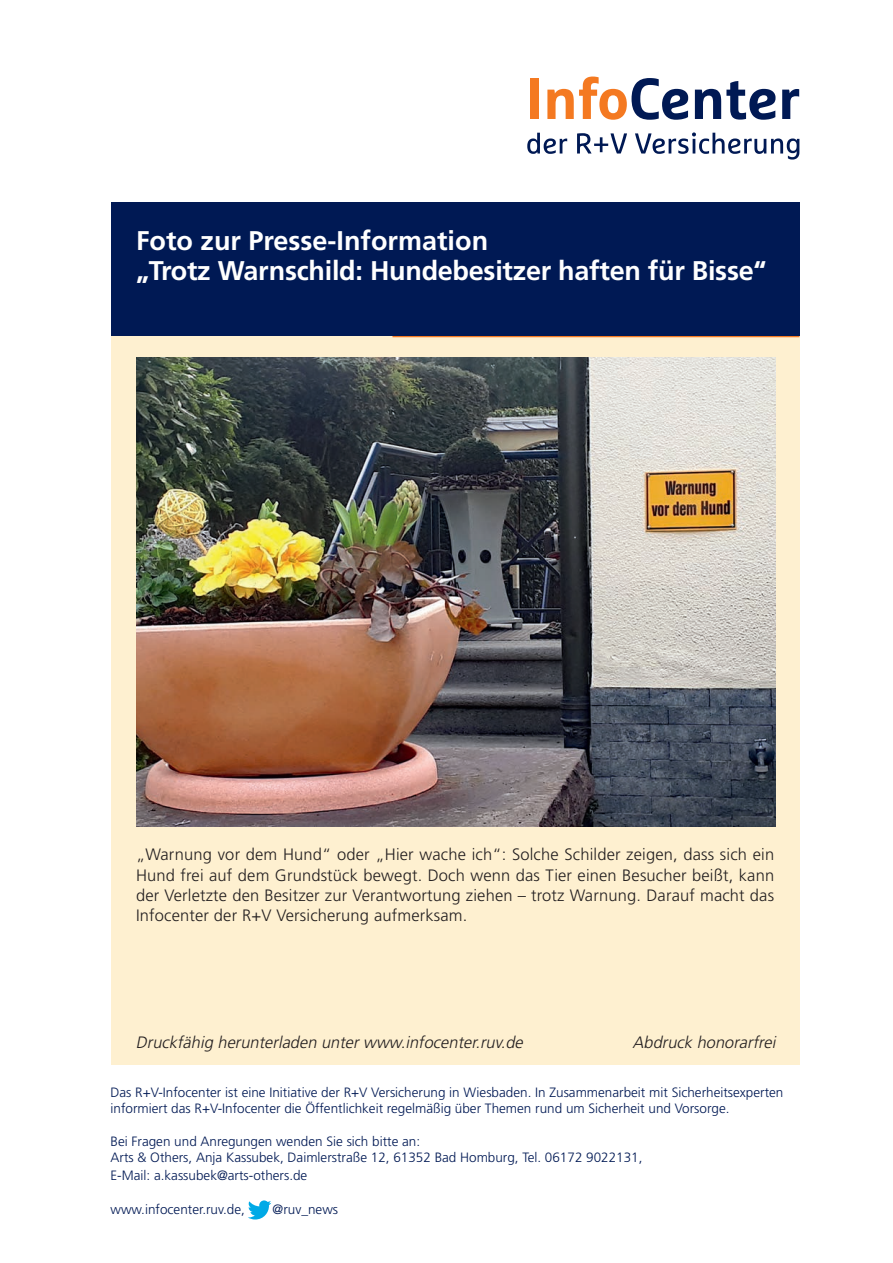
<style>
.page{position:relative;width:893px;height:1263px;background:#fff}
.page>*{position:absolute;margin:0;border:0;box-sizing:border-box;transform-origin:0 0}
.t1{font:700 27px/30px "Frutiger";letter-spacing:-.01em;color:#fff}
.t2{font:300 16.5px/20.2px "Frutiger";letter-spacing:.01em;color:#231f20;text-align:justify}
.t3{font:italic 300 16.5px "Frutiger";color:#231f20}
.t4{font:300 13.5px/16.2px "Frutiger";color:#001954}
</style>
<div class="page">
<div style="left:111px;top:328px;width:688px;height:737px;background:#fef0d0"></div>
<hr style="left:392px;top:336px;width:407px;height:1px;background:#f47921">
<div style="left:111px;top:203px;width:688px;height:133px;background:#001954"></div>
<img style="left:136px;top:357px;width:639px;height:469px">
<div style="left:530px;top:79px;width:9px;height:40px;background:#f47921"></div>
<svg style="left:547px;top:77px;width:141px;height:43px"></svg>
<svg style="left:695px;top:81px;width:80px;height:39px"></svg>
<svg style="left:782px;top:89px;width:17px;height:30px"></svg>
<svg style="left:527px;top:133px;width:40px;height:21px"></svg>
<svg style="left:577px;top:133px;width:50px;height:21px"></svg>
<svg style="left:635px;top:132px;width:164px;height:28px"></svg>
<svg style="left:248px;top:1200px;width:23px;height:19px"></svg>
<h1 class="t1" style="left:136px;top:225px;width:632px">Foto zur Presse-Information<br>„Trotz Warnschild: Hundebesitzer haften für Bisse“</h1>
<p class="t2" style="left:136px;top:844px;width:640px">„Warnung vor dem Hund“ oder „Hier wache ich“: Solche Schilder zeigen, dass sich ein Hund frei auf dem Grundstück bewegt. Doch wenn das Tier einen Besucher beißt, kann der Verletzte den Besitzer zur Verantwortung ziehen – trotz Warnung. Darauf macht das Infocenter der R+V Versicherung aufmerksam.</p>
<p class="t3" style="left:136px;top:1033px;width:392px">Druckfähig herunterladen unterwww.infocenter.ruv.de</p>
<p class="t3" style="left:633px;top:1033px;width:148px">Abdruck honorarfrei</p>
<p class="t4" style="left:111px;top:1084px;width:674px">Das R+V-Infocenter ist eine Initiative der R+V Versicherung in Wiesbaden. In Zusammenarbeit mit Sicherheitsexperten informiert das R+V-Infocenter die Öffentlichkeit regelmäßig über Themen rund um Sicherheit und Vorsorge.</p>
<p class="t4" style="left:111px;top:1133px;width:533px">Bei Fragen und Anregungen wenden Sie sich bitte an:<br>Arts &amp; Others, Anja Kassubek, Daimlerstraße 12, 61352 Bad Homburg, Tel. 06172 9022131,</p>
<p class="t4" style="left:111px;top:1167px;width:198px">E-Mail: a.kassubek@arts-others.de</p>
<p class="t4" style="left:111px;top:1201px;width:136px">www.infocenter.ruv.de,</p>
<p class="t4" style="left:273px;top:1201px;width:67px">@ruv_news</p>
</div>
